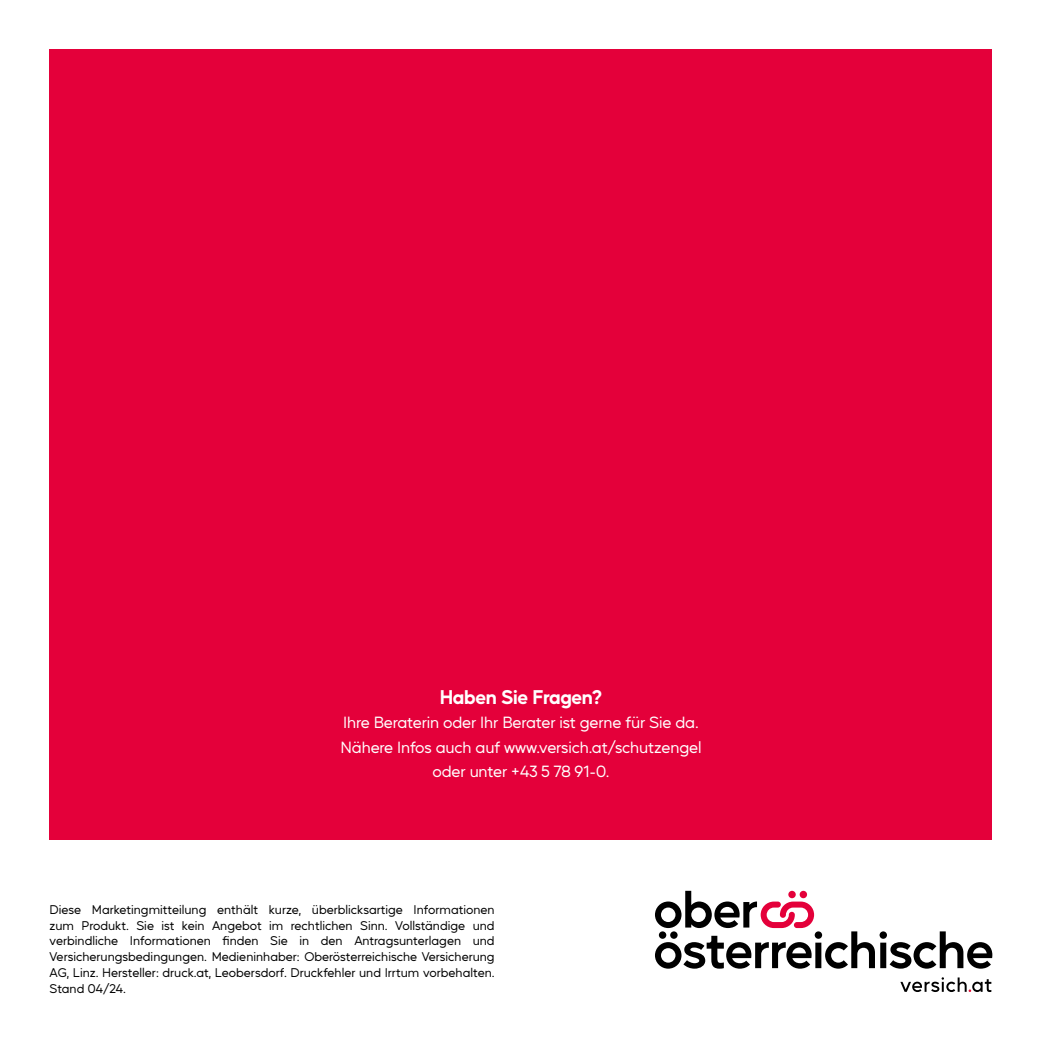
<style>
.page{position:relative;width:1042px;height:1042px;background:#fff}
.page>*{position:absolute;margin:0;border:0;box-sizing:border-box;transform-origin:0 0}
.t1{font:700 19.25px "Mustica Pro";letter-spacing:-.015em;color:#fff}
.t2{font:15.75px/24.5px "Mustica Pro";letter-spacing:-.01em;color:#fff;text-align:center}
.t3{font:12.25px/15.8px "Mustica Pro";color:#000;text-align:justify}
</style>
<div class="page">
<div style="left:50px;top:50px;width:942px;height:790px;background:#e4003a"></div>
<svg style="left:900px;top:977px;width:91px;height:15px"></svg>
<svg style="left:655px;top:891px;width:337px;height:77px"></svg>
<div style="left:799px;top:891px;width:8px;height:7px;background:#e4003a;border-radius:50%"></div>
<div style="left:788px;top:891px;width:8px;height:7px;background:#e4003a;border-radius:50%"></div>
<h1 class="t1" style="left:440px;top:681px;width:164px">Haben Sie Fragen?</h1>
<p class="t2" style="left:340px;top:709px;width:362px">Ihre Beraterin oder Ihr Berater ist gerne für Sie da.<br>Nähere Infos auch auf www.versich.at/schutzengel oder unter +43 5 78 91-0.</p>
<p class="t3" style="left:50px;top:900px;width:446px">Diese Marketingmitteilung enthält kurze, überblicksartige Informationen zum Produkt. Sie ist kein Angebot im rechtlichen Sinn. Vollständige und verbindliche Informationen finden Sie in den Antragsunterlagen und Versicherungsbedingungen. Medieninhaber: Oberösterreichische Versicherung AG, Linz. Hersteller: druck.at, Leobersdorf. Druckfehler und Irrtum vorbehalten.<br>Stand 04/24.</p>
</div>
